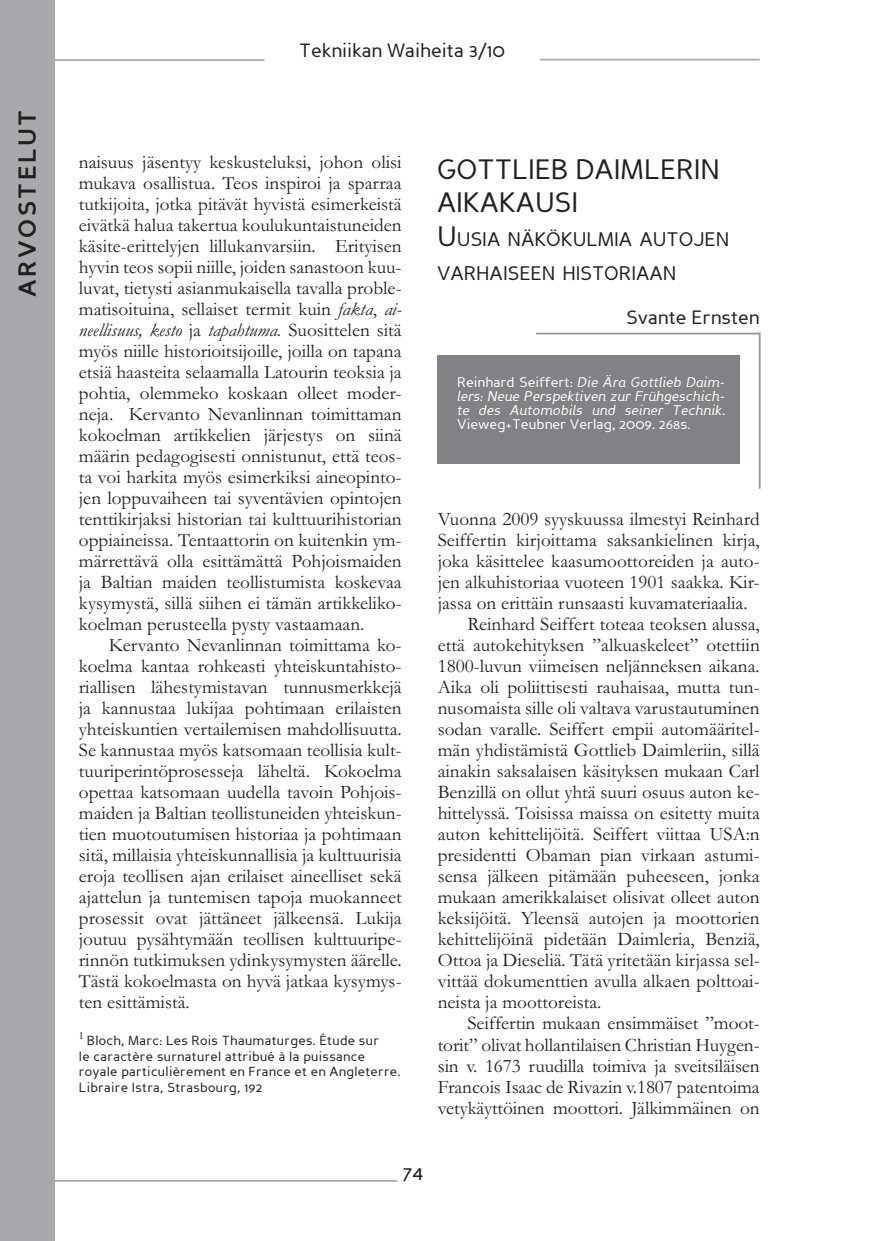
<style>
.page{position:relative;width:874px;height:1241px;background:#fff}
.page>*{position:absolute;margin:0;border:0;box-sizing:border-box;transform-origin:0 0}
.t1{font:28px/33.6px "Perspective Sans";color:#231f20}
.t2{font:700 24.5px "Perspective Sans";letter-spacing:.1em;color:#231f20}
.t3{font:21px "Perspective Sans";color:#231f20}
.t4{font:19.6px/33.6px "Perspective Sans";color:#231f20}
.t5{font:19.25px/21px "Garamond";color:#231f20;text-align:justify}
.t6{font:19.25px "Perspective Sans";color:#231f20}
.t7{font:italic 14px/14px "Perspective Sans";color:#fff;text-align:justify}
.t8{font:13.12px/15.8px "Perspective Sans";letter-spacing:.02em;color:#231f20}
.s1{font-style:italic}
.s2{font-size:28px}
.s3{font-style:normal}
</style>
<div class="page">
<div style="left:0;top:0;width:55px;height:1240px;background:#a7a9ac"></div>
<hr style="left:0;top:1180px;width:397px;height:2px;background:#a7a9ac">
<hr style="left:0;top:59px;width:264px;height:2px;background:#a7a9ac">
<hr style="left:539px;top:59px;width:220px;height:1px;background:#a7a9ac">
<div style="left:438px;top:355px;width:301px;height:108px;background:#808285"></div>
<hr style="left:536px;top:333px;width:223px;height:1px;background:#939598">
<hr style="left:758px;top:332px;width:2px;height:157px;background:#939598">
<p class="t2" style="left:18px;top:297px;width:188px;rotate:-90deg">ARVOSTELUT</p>
<p class="t6" style="left:299px;top:43px;width:207px">Tekniikan Waiheita 3/10</p>
<p class="t5" style="left:79px;top:154px;width:324px">naisuus jäsentyy keskusteluksi, johon olisi mukava osallistua. Teos inspiroi ja sparraa tutkijoita, jotka pitävät hyvistä esimerkeistä eivätkä halua takertua koulukuntaistuneiden käsite-erittelyjen lillukanvarsiin. Erityisen hyvin teos sopii niille, joiden sanastoon kuu&shy;luvat, tietysti asianmukaisella tavalla proble&shy;matisoituina, sellaiset termit kuin <span class="s1">fakta</span>, <span class="s1">ai&shy;neellisuus, kesto</span> ja <span class="s1">tapahtuma.</span> Suosittelen sitä myös niille historioitsijoille, joilla on tapana etsiä haasteita selaamalla Latourin teoksia ja pohtia, olemmeko koskaan olleet moder&shy;neja. Kervanto Nevanlinnan toimittaman kokoelman artikkelien järjestys on siinä määrin pedagogisesti onnistunut, että teos&shy;ta voi harkita myös esimerkiksi aineopinto&shy;jen loppuvaiheen tai syventävien opintojen tenttikirjaksi historian tai kulttuurihistorian oppiaineissa. Tentaattorin on kuitenkin ym&shy;märrettävä olla esittämättä Pohjoismaiden ja Baltian maiden teollistumista koskevaa kysymystä, sillä siihen ei tämän artikkeliko&shy;koelman perusteella pysty vastaamaan.</p>
<p class="t5" style="left:79px;top:637px;width:324px;text-indent:30px">Kervanto Nevanlinnan toimittama ko&shy;koelma kantaa rohkeasti yhteiskuntahisto&shy;riallisen lähestymistavan tunnusmerkkejä ja kannustaa lukijaa pohtimaan erilaisten yhteiskuntien vertailemisen mahdollisuutta.<br>Se kannustaa myös katsomaan teollisia kult&shy;tuuriperintöprosesseja läheltä. Kokoelma opettaa katsomaan uudella tavoin Pohjois&shy;maiden ja Baltian teollistuneiden yhteiskun&shy;tien muotoutumisen historiaa ja pohtimaan sitä, millaisia yhteiskunnallisia ja kulttuurisia eroja teollisen ajan erilaiset aineelliset sekä ajattelun ja tuntemisen tapoja muokanneet prosessit ovat jättäneet jälkeensä. Lukija joutuu pysähtymään teollisen kulttuuripe&shy;rinnön tutkimuksen ydinkysymysten äärelle.<br>Tästä kokoelmasta on hyvä jatkaa kysymys&shy;ten esittämistä.</p>
<p class="t8" style="left:79px;top:1034px;width:323px"><sup>1</sup> Bloch, Marc: Les Rois Thaumaturges. Étude sur<br>le caractère surnaturel attribué à la puissance royale particulièrement en France et en Angleterre.<br>Libraire Istra, Strasbourg, 192</p>
<h1 class="t1" style="left:437px;top:155px;width:284px">GOTTLIEB DAIMLERIN<br>AIKAKAUSI</h1>
<p class="t4" style="left:437px;top:224px;width:294px"><span class="s2">U</span>USIA NÄKÖKULMIA AUTOJEN<br>VARHAISEEN HISTORIAAN</p>
<p class="t6" style="left:626px;top:310px;width:135px">Svante Ernsten</p>
<p class="t7" style="left:457px;top:376px;width:269px"><span class="s3">Reinhard Seiffert:</span> Die Ära Gottlieb Daim&shy;lers: Neue Perspektiven zur Frühgeschich&shy;te des Automobils und seiner Technik<span class="s3">.<br>Vieweg+Teubner Verlag, 2009. 268s.</span></p>
<p class="t5" style="left:437px;top:511px;width:323px">Vuonna 2009 syyskuussa ilmestyi Reinhard</p>
<p class="t5" style="left:437px;top:532px;width:323px">Seiffertin kirjoittama saksankielinen kirja,</p>
<p class="t5" style="left:437px;top:553px;width:323px">joka käsittelee kaasumoottoreiden ja auto-</p>
<p class="t5" style="left:437px;top:574px;width:323px">jen alkuhistoriaa vuoteen 1901 saakka. Kir-</p>
<p class="t5" style="left:437px;top:595px;width:311px">jassa on erittäin runsaasti kuvamateriaalia.</p>
<p class="t5" style="left:467px;top:616px;width:293px">Reinhard Seiffert toteaa teoksen alussa,</p>
<p class="t5" style="left:437px;top:637px;width:323px">että autokehityksen ”alkuaskeleet” otettiin</p>
<p class="t5" style="left:437px;top:658px;width:323px">1800-luvun viimeisen neljänneksen aikana.</p>
<p class="t5" style="left:437px;top:679px;width:323px">Aika oli poliittisesti rauhaisaa, mutta tun-</p>
<p class="t5" style="left:437px;top:700px;width:323px">nusomaista sille oli valtava varustautuminen</p>
<p class="t5" style="left:437px;top:721px;width:323px">sodan varalle. Seiffert empii automääritel-</p>
<p class="t5" style="left:437px;top:742px;width:323px">män yhdistämistä Gottlieb Daimleriin, sillä</p>
<p class="t5" style="left:437px;top:763px;width:323px">ainakin saksalaisen käsityksen mukaan Carl</p>
<p class="t5" style="left:437px;top:784px;width:323px">Benzillä on ollut yhtä suuri osuus auton ke-</p>
<p class="t5" style="left:437px;top:805px;width:323px">hittelyssä. Toisissa maissa on esitetty muita</p>
<p class="t5" style="left:437px;top:826px;width:323px">auton kehittelijöitä. Seiffert viittaa USA:n</p>
<p class="t5" style="left:437px;top:847px;width:323px">presidentti Obaman pian virkaan astumi-</p>
<p class="t5" style="left:437px;top:868px;width:323px">sensa jälkeen pitämään puheeseen, jonka</p>
<p class="t5" style="left:437px;top:889px;width:323px">mukaan amerikkalaiset olisivat olleet auton</p>
<p class="t5" style="left:437px;top:910px;width:323px">keksijöitä. Yleensä autojen ja moottorien</p>
<p class="t5" style="left:437px;top:931px;width:323px">kehittelijöinä pidetään Daimleria, Benziä,</p>
<p class="t5" style="left:437px;top:952px;width:323px">Ottoa ja Dieseliä. Tätä yritetään kirjassa sel-</p>
<p class="t5" style="left:437px;top:973px;width:323px">vittää dokumenttien avulla alkaen polttoai-</p>
<p class="t5" style="left:437px;top:994px;width:165px">neista ja moottoreista.</p>
<p class="t5" style="left:467px;top:1015px;width:293px">Seiffertin mukaan ensimmäiset ”moot-</p>
<p class="t5" style="left:437px;top:1036px;width:323px">torit” olivat hollantilaisen Christian Huygen-</p>
<p class="t5" style="left:437px;top:1057px;width:323px">sin v. 1673 ruudilla toimiva ja sveitsiläisen</p>
<p class="t5" style="left:437px;top:1078px;width:323px">Francois Isaac de Rivazin v.1807 patentoima</p>
<p class="t5" style="left:437px;top:1099px;width:323px">vetykäyttöinen moottori. Jälkimmäinen on</p>
<p class="t3" style="left:402px;top:1164px;width:23px">74</p>
</div>
